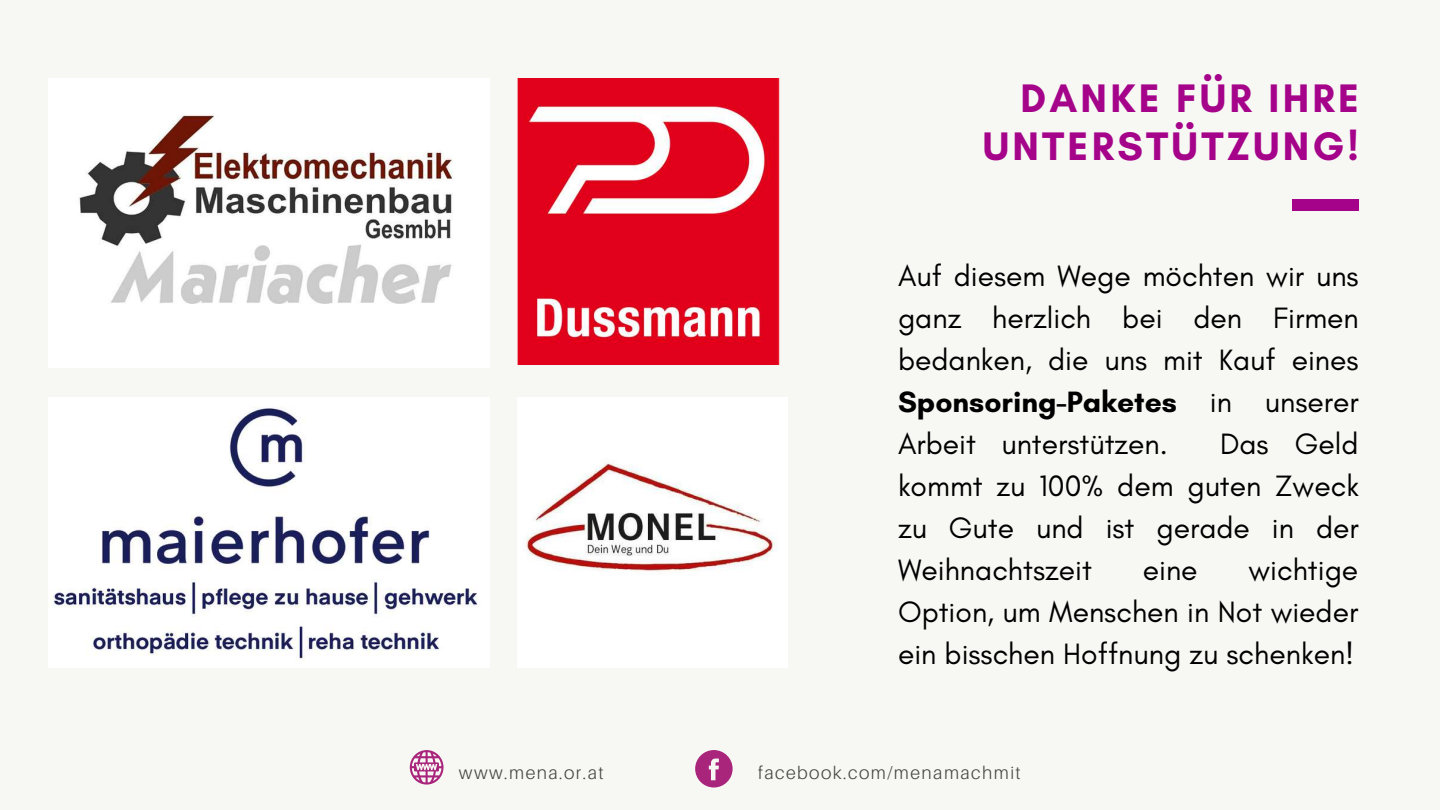
<style>
.page{position:relative;width:1440px;height:810px;background:#f7f8f3}
.page>*{position:absolute;margin:0;border:0;box-sizing:border-box;transform-origin:0 0}
.t1{font:700 40.6px/47.9px "Glacial Indifference";letter-spacing:.08em;color:#a4038a;text-align:right}
.t2{font:30px/42px "Glacial Indifference";color:#000;text-align:justify}
.t3{font:300 18px "Aileron";letter-spacing:.08em;color:#444440}
.s1{font-weight:700}
</style>
<div class="page">
<div style="left:1292px;top:199px;width:67px;height:12px;background:#a4038a"></div>
<svg style="left:410px;top:750px;width:34px;height:35px"></svg>
<svg style="left:695px;top:750px;width:38px;height:38px"></svg>
<img style="left:49px;top:79px;width:441px;height:288px">
<img style="left:49px;top:398px;width:441px;height:269px">
<img style="left:517px;top:79px;width:263px;height:285px">
<img style="left:517px;top:397px;width:271px;height:271px">
<h1 class="t1" style="left:983px;top:74px;width:378px">DANKE FÜR IHRE<br>UNTERSTÜTZUNG!</h1>
<p class="t2" style="left:898px;top:255px;width:462px">Auf diesem Wege möchten wir uns ganz herzlich bei den Firmen bedanken, die uns mit Kauf eines <span class="s1">Sponsoring-Paketes</span> in unserer Arbeit unterstützen.</p>
<p class="t2" style="left:898px;top:423px;width:462px;text-indent:322px">Das Geld kommt zu 100% dem guten Zweck zu Gute und ist gerade in der Weihnachtszeit</p>
<p class="t2" style="left:898px;top:549px;width:462px;text-indent:350px">wichtige Option, um Menschen in Not wieder ein bisschen Hoffnung zu schenken!</p>
<p class="t2" style="left:1143px;top:549px;width:56px">eine</p>
<p class="t3" style="left:459px;top:761px;width:146px">www.mena.or.at</p>
<p class="t3" style="left:758px;top:761px;width:264px">facebook.com/menamachmit</p>
</div>
